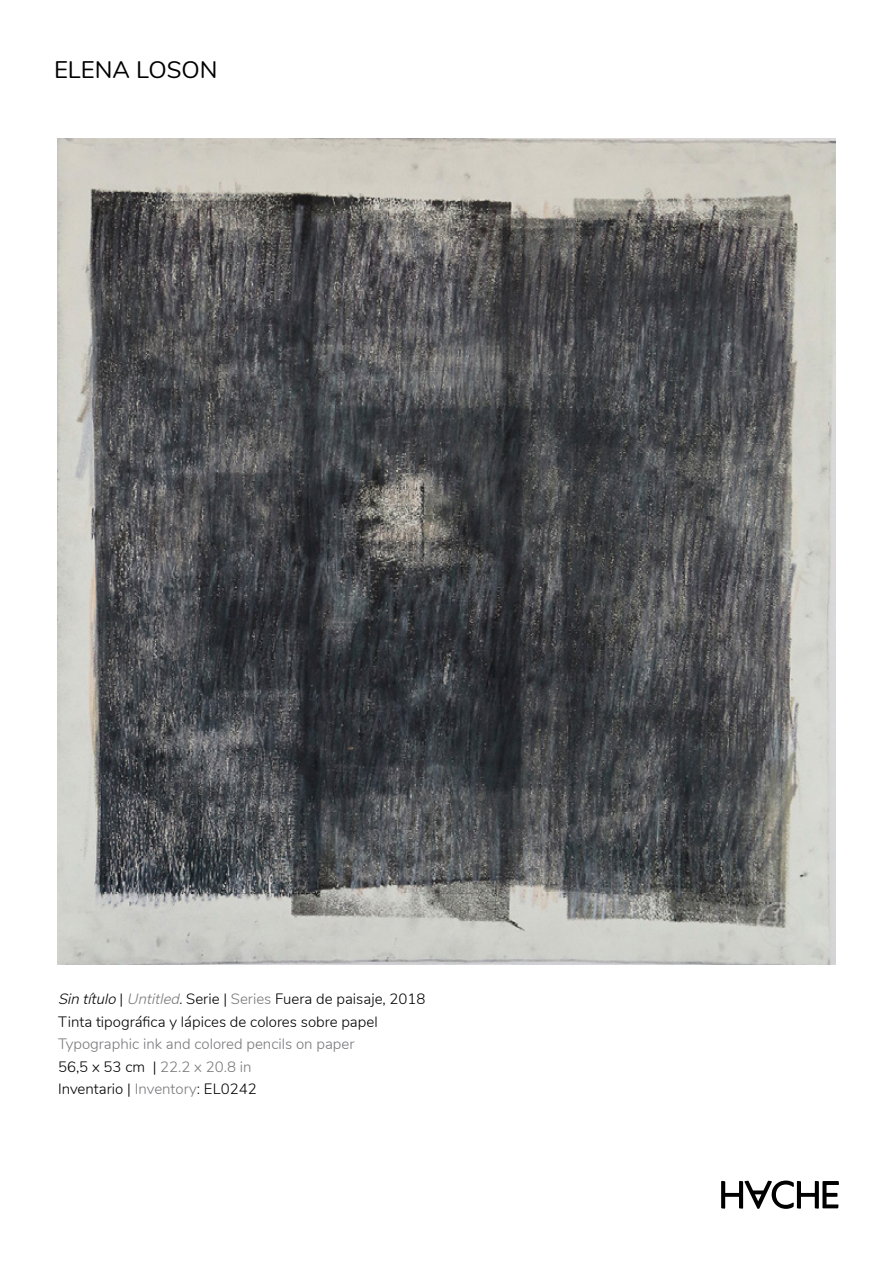
<style>
.page{position:relative;width:893px;height:1263px;background:#fff}
.page>*{position:absolute;margin:0;border:0;box-sizing:border-box;transform-origin:0 0}
.t1{font:24px "Nunito";color:#000}
.t2{font:300 15px/22.5px "Nunito";color:#000}
.t3{font:300 15px/22.5px "Nunito";color:#77787b}
.s1{font-style:italic}
.s2{font-style:italic;color:#77787b}
.s3{color:#77787b}
.s4{color:#000}
</style>
<div class="page">
<svg style="left:721px;top:1180px;width:118px;height:29px"></svg>
<img style="left:58px;top:138px;width:777px;height:826px">
<h1 class="t1" style="left:54px;top:52px;width:165px">ELENA LOSON</h1>
<p class="t2" style="left:58px;top:987px;width:369px"><span class="s1">Sin título</span> | <span class="s2">Untitled</span><span class="s1">.</span>Serie | <span class="s3">Series</span> Fuera de paisaje, 2018<br>Tinta tipográfica y lá pices de colores sobre papel</p>
<p class="t3" style="left:58px;top:1032px;width:298px">Typographic ink and colored pencils on paper<br><span class="s4">56,5 x 53 cm |</span> 22.2 x 20.8 in<br><span class="s4">Inventario |</span> Inventory<span class="s4">: EL0242</span></p>
</div>
